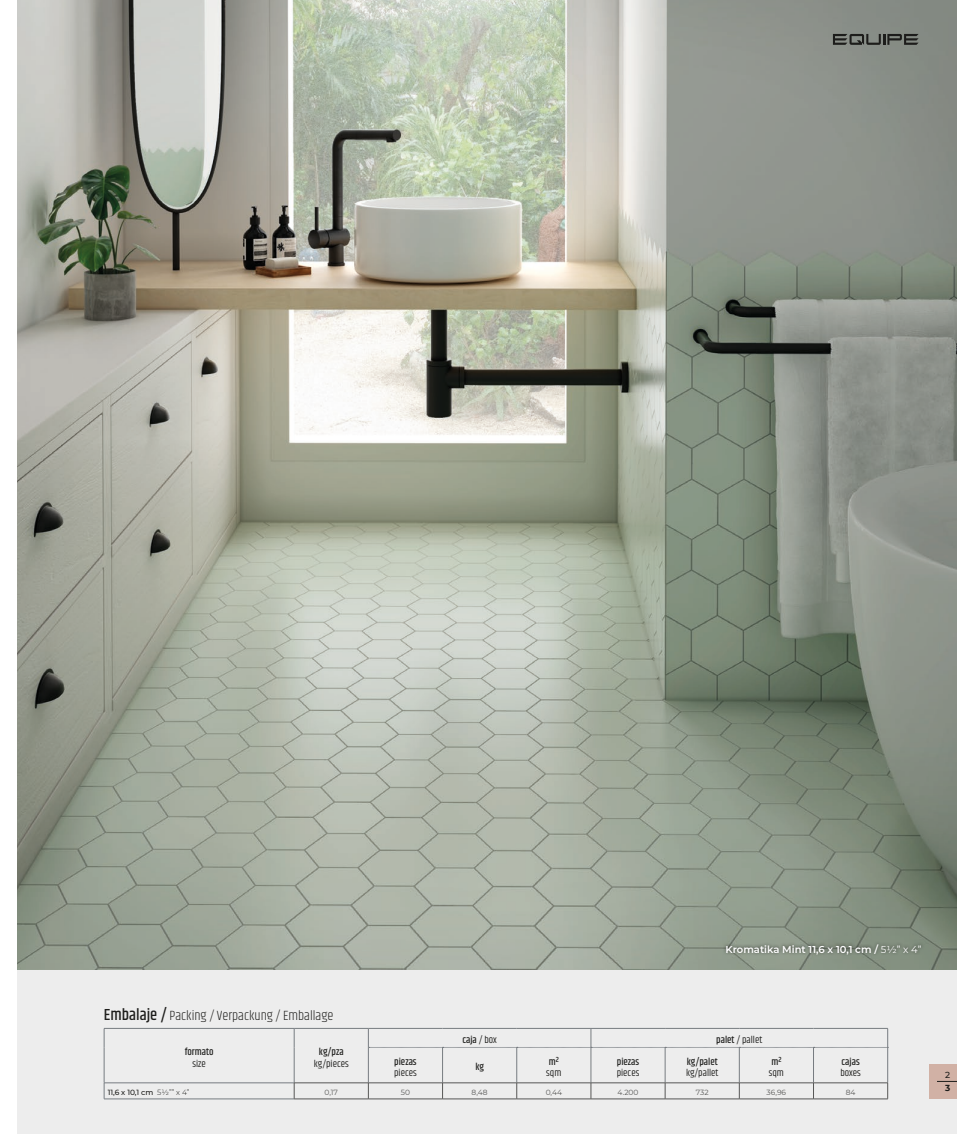
<style>
.page{position:relative;width:957px;height:1134px;background:#fff}
.page>*{position:absolute;margin:0;border:0;box-sizing:border-box;transform-origin:0 0}
.Subtitulos_sección{font:300 13.75px "Khand";color:#1d1d1b}
.Tabla_-_Cabecera{font:500 10px/11.2px "Khand";color:#1d1d1b}
.Tabla_-_Cabecera-2{font:10px/11.2px "Khand";color:#1d1d1b}
.datos_ambiente{font:600 10px "Montserrat";color:#fff}
.t1{font:700 8.75px "Montserrat";color:#1d1d1b}
.t2{font:500 8.75px "Montserrat";color:#1d1d1b}
.tabla_datos_2{font:7.5px "Montserrat";color:#575756}
.tabla-nombre_color{font:500 7.5px "Montserrat";color:#1d1d1b}
.s1{font-weight:500;font-size:16.25px}
.s2{font-weight:400}
.s3{font-weight:500}
.s4{font-weight:300}
</style>
<div class="page">
<div style="left:18px;top:969px;width:939px;height:165px;background:#ededed"></div>
<hr style="left:104px;top:1028px;width:190px;height:1px;background:#777c81">
<svg style="left:104px;top:1029px;width:1px;height:18px"></svg>
<hr style="left:294px;top:1028px;width:74px;height:1px;background:#777c81">
<svg style="left:294px;top:1028px;width:1px;height:19px"></svg>
<hr style="left:104px;top:1047px;width:1px;height:36px;background:#777c81">
<hr style="left:294px;top:1047px;width:1px;height:36px;background:#777c81">
<svg style="left:368px;top:1028px;width:520px;height:20px"></svg>
<hr style="left:368px;top:1047px;width:1px;height:36px;background:#777c81">
<hr style="left:442px;top:1047px;width:1px;height:36px;background:#777c81">
<hr style="left:516px;top:1047px;width:1px;height:36px;background:#777c81">
<hr style="left:591px;top:1047px;width:1px;height:36px;background:#777c81">
<hr style="left:665px;top:1047px;width:1px;height:36px;background:#777c81">
<hr style="left:739px;top:1047px;width:1px;height:36px;background:#777c81">
<hr style="left:813px;top:1047px;width:1px;height:36px;background:#777c81">
<hr style="left:887px;top:1047px;width:1px;height:36px;background:#777c81">
<hr style="left:104px;top:1083px;width:190px;height:1px;background:#777c81">
<svg style="left:104px;top:1083px;width:1px;height:16px"></svg>
<hr style="left:104px;top:1099px;width:190px;height:1px;background:#777c81">
<hr style="left:294px;top:1083px;width:74px;height:1px;background:#575756">
<svg style="left:294px;top:1083px;width:1px;height:16px"></svg>
<hr style="left:368px;top:1083px;width:74px;height:1px;background:#575756">
<svg style="left:368px;top:1083px;width:1px;height:16px"></svg>
<hr style="left:442px;top:1083px;width:75px;height:1px;background:#575756">
<svg style="left:442px;top:1084px;width:1px;height:15px"></svg>
<hr style="left:517px;top:1083px;width:74px;height:1px;background:#575756">
<svg style="left:516px;top:1083px;width:1px;height:16px"></svg>
<hr style="left:591px;top:1083px;width:74px;height:1px;background:#575756">
<svg style="left:591px;top:1083px;width:1px;height:16px"></svg>
<hr style="left:665px;top:1083px;width:74px;height:1px;background:#575756">
<svg style="left:665px;top:1083px;width:1px;height:16px"></svg>
<hr style="left:739px;top:1083px;width:74px;height:1px;background:#575756">
<svg style="left:739px;top:1083px;width:1px;height:16px"></svg>
<hr style="left:813px;top:1083px;width:75px;height:1px;background:#575756">
<svg style="left:813px;top:1084px;width:1px;height:15px"></svg>
<svg style="left:887px;top:1083px;width:1px;height:16px"></svg>
<hr style="left:294px;top:1099px;width:74px;height:1px;background:#575756">
<hr style="left:368px;top:1099px;width:74px;height:1px;background:#575756">
<hr style="left:442px;top:1099px;width:75px;height:1px;background:#575756">
<hr style="left:517px;top:1099px;width:74px;height:1px;background:#575756">
<hr style="left:591px;top:1099px;width:74px;height:1px;background:#575756">
<hr style="left:665px;top:1099px;width:74px;height:1px;background:#575756">
<hr style="left:739px;top:1099px;width:74px;height:1px;background:#575756">
<hr style="left:813px;top:1099px;width:75px;height:1px;background:#575756">
<img style="left:18px;top:0;width:939px;height:969px">
<div style="left:723px;top:940px;width:201px;height:17px;background:#1d1d1b;opacity:.75"></div>
<svg style="left:833px;top:34px;width:85px;height:11px"></svg>
<div style="left:929px;top:1064px;width:28px;height:34px;background:#d1b1a5"></div>
<svg style="left:937px;top:1081px;width:20px;height:1px"></svg>
<p class="Subtitulos_sección" style="left:104px;top:1007px;width:231px"><span class="s1">Embalaje /</span> Packing / Verpackung / Emballage</p>
<p class="Tabla_-_Cabecera" style="left:185px;top:1047px;width:30px;text-align:center">formato <span class="s2">size</span></p>
<p class="Tabla_-_Cabecera-2" style="left:314px;top:1047px;width:36px;text-align:center"><span class="s3">kg/pza </span>kg/pieces</p>
<p class="datos_ambiente" style="left:725px;top:942px;width:197px">Kromatika Mint 11,6 x 10,1 cm / <span class="s2">51/2” x 4”</span></p>
<p class="Tabla_-_Cabecera" style="left:462px;top:1035px;width:36px">caja <span class="s2">/ box</span></p>
<p class="Tabla_-_Cabecera-2" style="left:716px;top:1035px;width:48px"><span class="s3">palet</span> / pallet</p>
<p class="Tabla_-_Cabecera" style="left:394px;top:1056px;width:24px">piezas <span class="s2">pieces</span></p>
<p class="Tabla_-_Cabecera" style="left:475px;top:1062px;width:10px">kg</p>
<p class="Tabla_-_Cabecera-2" style="left:546px;top:1056px;width:17px"><span class="s3">m</span><sup>2 </sup>sqm</p>
<p class="Tabla_-_Cabecera" style="left:617px;top:1056px;width:24px">piezas <span class="s2">pieces</span></p>
<p class="Tabla_-_Cabecera-2" style="left:686px;top:1056px;width:34px"><span class="s3">kg/palet </span>kg/pallet</p>
<p class="Tabla_-_Cabecera-2" style="left:769px;top:1056px;width:17px"><span class="s3">m</span><sup>2 </sup>sqm</p>
<p class="Tabla_-_Cabecera" style="left:840px;top:1056px;width:22px">cajas <span class="s2">boxes</span></p>
<p class="tabla-nombre_color" style="left:108px;top:1086px;width:83px">11,6 x 10,1 cm <span class="s4">51/2”” x 4”</span></p>
<p class="tabla_datos_2" style="left:324px;top:1087px;width:15px">0,17</p>
<p class="tabla_datos_2" style="left:401px;top:1087px;width:11px">50</p>
<p class="tabla_datos_2" style="left:471px;top:1087px;width:18px">8,48</p>
<p class="tabla_datos_2" style="left:546px;top:1087px;width:18px">0,44</p>
<p class="tabla_datos_2" style="left:617px;top:1087px;width:22px">4.200</p>
<p class="tabla_datos_2" style="left:696px;top:1087px;width:14px">732</p>
<p class="tabla_datos_2" style="left:766px;top:1087px;width:21px">36,96</p>
<p class="tabla_datos_2" style="left:845px;top:1087px;width:11px">84</p>
<p class="t2" style="left:945px;top:1068px;width:7px">2</p>
<p class="t1" style="left:945px;top:1082px;width:7px">3</p>
</div>
